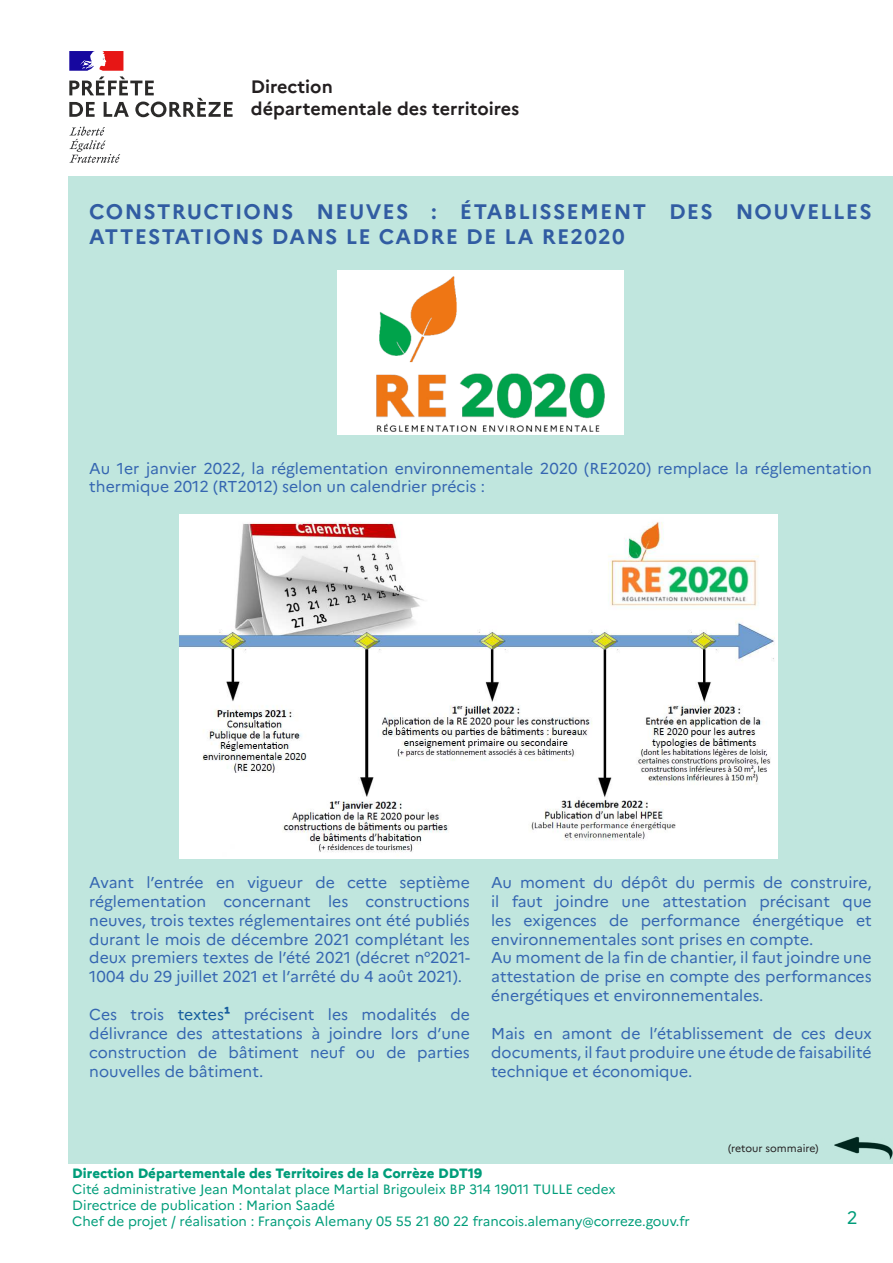
<style>
.page{position:relative;width:893px;height:1263px;background:#fff}
.page>*{position:absolute;margin:0;border:0;box-sizing:border-box;transform-origin:0 0}
.t1{font:700 21px/25.2px "Marianne";letter-spacing:.06em;color:#315ca2}
.t2{font:700 18px "Marianne";color:#231f20}
.t3{font:18px "Marianne";color:#009d7a}
.t4{font:15.75px/18.9px "Marianne";color:#3566b1;text-align:justify}
.t5{font:13.5px "Marianne";color:#009d7a}
.t6{font:800 13.5px "Marianne";color:#009d7a}
.t7{font:10.5px "Marianne";color:#231f20}
.s1{color:#175d9e}
.s2{font-weight:800;color:#175d9e}
</style>
<div class="page">
<div style="left:68px;top:176px;width:825px;height:987px;background:#c0e6de"></div>
<svg style="left:69px;top:127px;width:51px;height:36px"></svg>
<svg style="left:69px;top:51px;width:164px;height:66px"></svg>
<img style="left:338px;top:271px;width:285px;height:163px">
<img style="left:179px;top:514px;width:598px;height:344px">
<p class="t2" style="left:251px;top:76px;width:83px">Direction</p>
<p class="t2" style="left:251px;top:97px;width:270px">départementale des territoires</p>
<p class="t1" style="left:89px;top:199px;width:784px">CONSTRUCTIONS NEUVES : ÉTABLISSEMENT DES NOUVELLES<br>ATTESTATIONS DANS LE CADRE DE LA RE2020</p>
<p class="t4" style="left:89px;top:458px;width:784px">Au 1er janvier 2022, la réglementation environnementale 2020 (RE2020) remplace la réglementation thermique 2012 (RT2012) selon un calendrier précis :</p>
<p class="t4" style="left:89px;top:873px;width:382px">Avant l’entrée en vigueur de cette septième réglementation concernant les constructions neuves, trois textes réglementaires ont été publiés durant le mois de décembre 2021 complétant les deux premiers textes de l’été 2021 (décret n°2021- 1004 du 29 juillet 2021 et l’arrêté du 4 août 2021).</p>
<p class="t4" style="left:89px;top:1005px;width:382px">Ces trois <span class="s1">textes</span><span class="s2">¹</span> précisent les modalités de délivrance des attestations à joindre lors d’une construction de bâtiment neuf ou de parties nouvelles de bâtiment.</p>
<p class="t4" style="left:491px;top:873px;width:382px">Au moment du dépôt du permis de construire, il faut joindre une attestation précisant que les exigences de performance énergétique et environnementales sont prises en compte.</p>
<p class="t4" style="left:491px;top:948px;width:382px">Au moment de la fin de chantier, il faut joindre une attestation de prise en compte des performances énergétiques et environnementales.</p>
<p class="t4" style="left:491px;top:1024px;width:382px">Mais en amont de l’établissement de ces deux documents, il faut produire une étude de faisabilité technique et économique.</p>
<p class="t7" style="left:728px;top:1142px;width:92px">(retour sommaire)</p>
<p class="t6" style="left:72px;top:1165px;width:411px">Direction Départementale des Territoires de la Corrèze DDT19</p>
<p class="t5" style="left:72px;top:1181px;width:545px">Cité administrative Jean Montalat place Martial Brigouleix BP 314 19011 TULLE cedex</p>
<p class="t5" style="left:72px;top:1197px;width:264px">Directrice de publication : Marion Saadé</p>
<p class="t5" style="left:72px;top:1213px;width:619px">Chef de projet / réalisation : François Alemany 05 55 21 80 22 francois.alemany@correze.gouv.fr</p>
<p class="t3" style="left:847px;top:1207px;width:12px">2</p>
</div>
